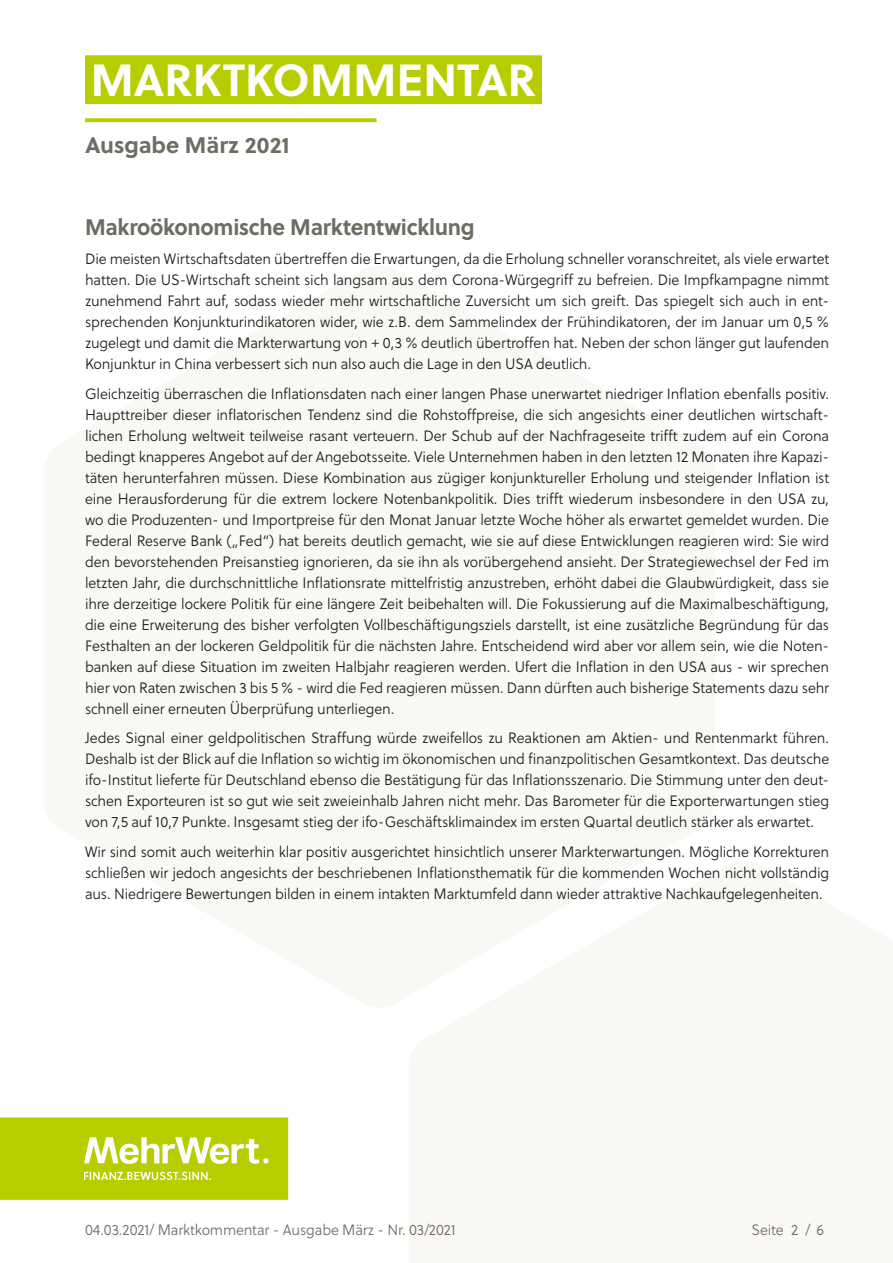
<style>
.page{position:relative;width:893px;height:1263px;background:#fff}
.page>*{position:absolute;margin:0;border:0;box-sizing:border-box;transform-origin:0 0}
.t1{font:700 45px "Soleil";color:#fff}
.t2{font:700 22.5px "Soleil";letter-spacing:-.015em;color:#6f6c64;scale:.96 1}
.t3{font:700 22.5px "Soleil";letter-spacing:-.015em;color:#6f6c64}
.t4{font:15px/21px "Soleil Lt";letter-spacing:-.01em;color:#1d1d1b;text-align:justify;scale:.96 1}
.t5{font:15px "Soleil Lt";letter-spacing:-.01em;color:#6f6c64;scale:.96 1}
</style>
<div class="page">
<svg style="left:0;top:1117px;width:288px;height:83px;background:#bfd21e"></svg>
<svg style="left:85px;top:118px;width:292px;height:4px"></svg>
<div style="left:85px;top:55px;width:457px;height:49px;background:#b7cd00"></div>
<h1 class="t1" style="left:91px;top:46px;width:447px">MARKTKOMMENTAR</h1>
<h2 class="t3" style="left:85px;top:128px;width:206px">Ausgabe März 2021</h2>
<h2 class="t2" style="left:85px;top:209px;width:407px">Makroökonomische Marktentwicklung</h2>
<p class="t4" style="left:85px;top:248px;width:777px">Die meisten Wirtschaftsdaten übertreffen die Erwartungen, da die Erholung schneller voranschreitet, als viele erwartet hatten. Die US-Wirtschaft scheint sich langsam aus dem Corona-Würgegriff zu befreien. Die Impfkampagne nimmt zunehmend Fahrt auf, sodass wieder mehr wirtschaftliche Zuversicht um sich greift. Das spiegelt sich auch in ent&shy;sprechenden Konjunkturindikatoren wider, wie z.B. dem Sammelindex der Frühindikatoren, der im Januar um 0,5 % zugelegt und damit die Markterwartung von + 0,3 % deutlich übertroffen hat. Neben der schon länger gut laufenden Konjunktur in China verbessert sich nun also auch die Lage in den USA deutlich.</p>
<p class="t4" style="left:85px;top:383px;width:777px">Gleichzeitig überraschen die Inflationsdaten nach einer langen Phase unerwartet niedriger Inflation ebenfalls positiv.<br>Haupttreiber dieser inflatorischen Tendenz sind die Rohstoffpreise, die sich angesichts einer deutlichen wirtschaft&shy;lichen Erholung weltweit teilweise rasant verteuern. Der Schub auf der Nachfrageseite trifft zudem auf ein Corona bedingt knapperes Angebot auf der Angebotsseite. Viele Unternehmen haben in den letzten 12 Monaten ihre Kapazi&shy;täten herunterfahren müssen. Diese Kombination aus zügiger konjunktureller Erholung und steigender Inflation ist eine Herausforderung für die extrem lockere Notenbankpolitik. Dies trifft wiederum insbesondere in den USA zu, wo die Produzenten- und Importpreise für den Monat Januar letzte Woche höher als erwartet gemeldet wurden. Die Federal Reserve Bank („Fed“) hat bereits deutlich gemacht, wie sie auf diese Entwicklungen reagieren wird: Sie wird den bevorstehenden Preisanstieg ignorieren, da sie ihn als vorübergehend ansieht. Der Strategiewechsel der Fed im letzten Jahr, die durchschnittliche Inflationsrate mittelfristig anzustreben, erhöht dabei die Glaubwürdigkeit, dass sie ihre derzeitige lockere Politik für eine längere Zeit beibehalten will. Die Fokussierung auf die Maximalbeschäftigung, die eine Erweiterung des bisher verfolgten Vollbeschäftigungsziels darstellt, ist eine zusätzliche Begründung für das Festhalten an der lockeren Geldpolitik für die nächsten Jahre. Entscheidend wird aber vor allem sein, wie die Noten&shy;banken auf diese Situation im zweiten Halbjahr reagieren werden. Ufert die Inflation in den USA aus - wir sprechen hier von Raten zwischen 3 bis 5 % - wird die Fed reagieren müssen. Dann dürften auch bisherige Statements dazu sehr schnell einer erneuten Überprüfung unterliegen.</p>
<p class="t4" style="left:85px;top:727px;width:777px">Jedes Signal einer geldpolitischen Straffung würde zweifellos zu Reaktionen am Aktien- und Rentenmarkt führen.<br>Deshalb ist der Blick auf die Inflation so wichtig im ökonomischen und finanzpolitischen Gesamtkontext. Das deutsche ifo-Institut lieferte für Deutschland ebenso die Bestätigung für das Inflationsszenario. Die Stimmung unter den deut&shy;schen Exporteuren ist so gut wie seit zweieinhalb Jahren nicht mehr. Das Barometer für die Exporterwartungen stieg von 7,5 auf 10,7 Punkte. Insgesamt stieg der ifo-Geschäftsklimaindex im ersten Quartal deutlich stärker als erwartet.</p>
<p class="t4" style="left:85px;top:841px;width:777px">Wir sind somit auch weiterhin klar positiv ausgerichtet hinsichtlich unserer Markterwartungen. Mögliche Korrekturen schließen wir jedoch angesichts der beschriebenen Inflationsthematik für die kommenden Wochen nicht vollständig aus. Niedrigere Bewertungen bilden in einem intakten Marktumfeld dann wieder attraktive Nachkaufgelegenheiten.</p>
<p class="t5" style="left:85px;top:1219px;width:388px">04.03.2021/ Marktkommentar - Ausgabe März - Nr. 03/2021</p>
<p class="t5" style="left:751px;top:1219px;width:77px">Seite 2 / 6</p>
</div>
